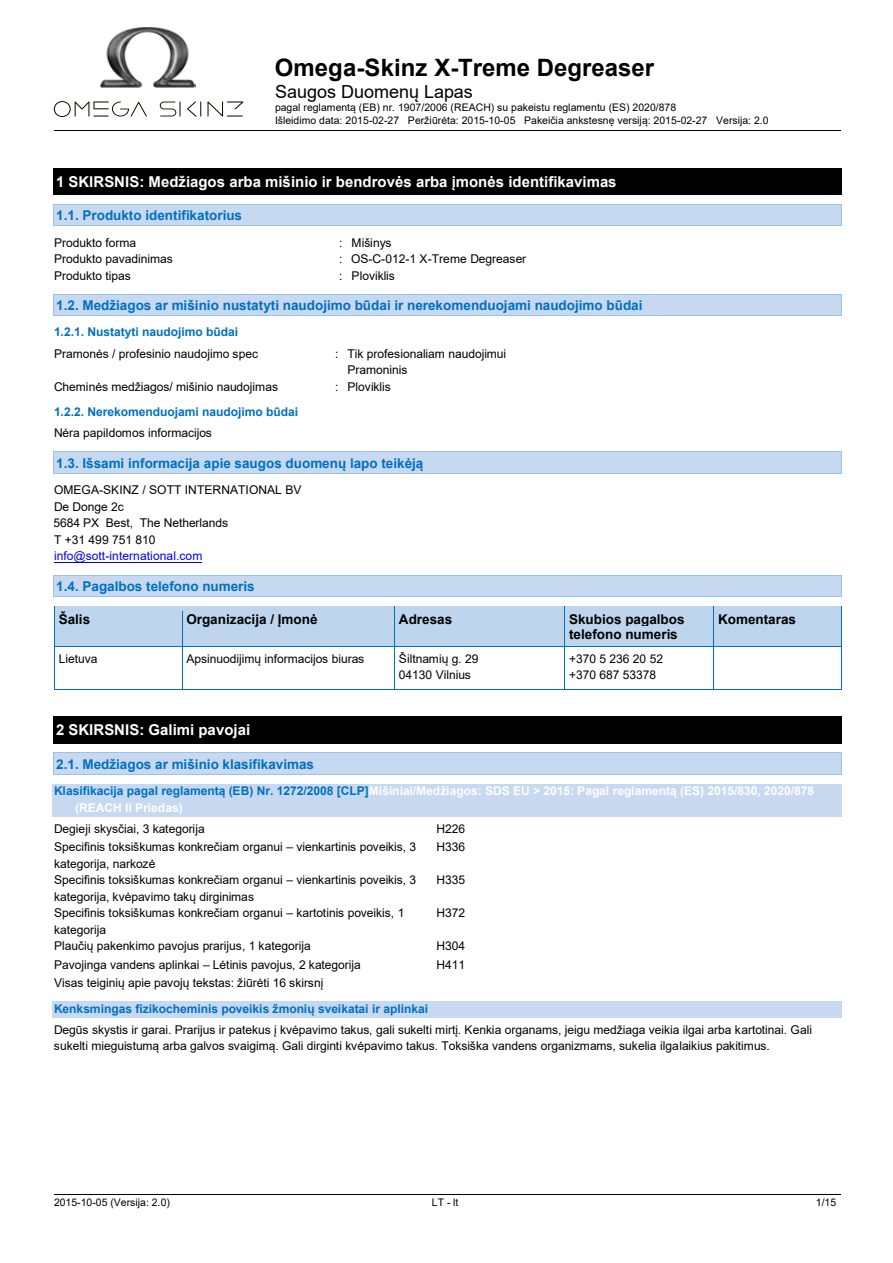
<style>
.page{position:relative;width:893px;height:1263px;background:#fff}
.page>*{position:absolute;margin:0;border:0;box-sizing:border-box;transform-origin:0 0}
.t1{font:700 24px "Arial";color:#000}
.t2{font:18px "Arial";color:#000}
.t3{font:700 15px "Arial";color:#fff}
.t4{font:700 13.5px "Arial";color:#0070c0}
.t5{font:700 13.5px/15.5px "Arial";color:#000}
.t6{font:12px/16.5px "Arial";letter-spacing:-.005em;color:#000}
.t7{font:700 12px/16.5px "Arial";letter-spacing:-.005em;color:#fff}
.t8{font:700 12px "Arial";letter-spacing:-.005em;color:#0070c0}
.t9{font:12px "Arial";letter-spacing:.005em;color:#00e}
.t10{font:10.5px/12.1px "Arial";color:#000}
.s1{color:#0070c0}
</style>
<div class="page">
<hr style="left:54px;top:130px;width:221px;height:1px;background:#000">
<hr style="left:276px;top:130px;width:565px;height:1px;background:#000">
<hr style="left:54px;top:1194px;width:264px;height:1px;background:#000">
<hr style="left:318px;top:1194px;width:259px;height:1px;background:#000">
<hr style="left:578px;top:1194px;width:263px;height:1px;background:#000">
<div style="left:54px;top:168px;width:787px;height:27px;background:#000"></div>
<hr style="left:54px;top:195px;width:787px;height:1px;background:#000">
<svg style="left:841px;top:168px;width:1px;height:27px"></svg>
<div style="left:54px;top:205px;width:787px;height:21px;background:#c6d9f1"></div>
<hr style="left:54px;top:204px;width:787px;height:1px;background:#9cc2e5">
<hr style="left:54px;top:226px;width:787px;height:1px;background:#9cc2e5">
<svg style="left:841px;top:204px;width:1px;height:22px"></svg>
<div style="left:54px;top:295px;width:787px;height:21px;background:#c6d9f1"></div>
<hr style="left:54px;top:294px;width:787px;height:1px;background:#9cc2e5">
<hr style="left:54px;top:316px;width:787px;height:1px;background:#9cc2e5">
<svg style="left:841px;top:294px;width:1px;height:22px"></svg>
<div style="left:54px;top:452px;width:787px;height:21px;background:#c6d9f1"></div>
<hr style="left:54px;top:452px;width:787px;height:1px;background:#9cc2e5">
<hr style="left:54px;top:473px;width:787px;height:1px;background:#9cc2e5">
<svg style="left:841px;top:452px;width:1px;height:22px"></svg>
<div style="left:54px;top:575px;width:787px;height:21px;background:#c6d9f1"></div>
<hr style="left:54px;top:575px;width:787px;height:1px;background:#9cc2e5">
<hr style="left:54px;top:596px;width:787px;height:1px;background:#9cc2e5">
<svg style="left:841px;top:575px;width:1px;height:22px"></svg>
<div style="left:55px;top:607px;width:127px;height:39px;background:#bdd6ee"></div>
<div style="left:182px;top:607px;width:212px;height:39px;background:#bdd6ee"></div>
<div style="left:395px;top:607px;width:169px;height:39px;background:#bdd6ee"></div>
<div style="left:565px;top:607px;width:148px;height:39px;background:#bdd6ee"></div>
<div style="left:714px;top:607px;width:127px;height:39px;background:#bdd6ee"></div>
<hr style="left:55px;top:606px;width:127px;height:1px;background:#0070c0">
<hr style="left:182px;top:606px;width:212px;height:1px;background:#0070c0">
<hr style="left:395px;top:606px;width:169px;height:1px;background:#0070c0">
<hr style="left:565px;top:606px;width:148px;height:1px;background:#0070c0">
<hr style="left:714px;top:606px;width:127px;height:1px;background:#0070c0">
<hr style="left:54px;top:611px;width:1px;height:35px;background:#0070c0">
<hr style="left:182px;top:611px;width:1px;height:35px;background:#0070c0">
<hr style="left:394px;top:611px;width:1px;height:35px;background:#0070c0">
<hr style="left:564px;top:611px;width:1px;height:35px;background:#0070c0">
<hr style="left:713px;top:611px;width:1px;height:35px;background:#0070c0">
<hr style="left:841px;top:611px;width:1px;height:35px;background:#0070c0">
<hr style="left:55px;top:646px;width:127px;height:1px;background:#0070c0">
<hr style="left:182px;top:646px;width:212px;height:1px;background:#0070c0">
<hr style="left:395px;top:646px;width:169px;height:1px;background:#0070c0">
<hr style="left:565px;top:646px;width:148px;height:1px;background:#0070c0">
<hr style="left:714px;top:646px;width:127px;height:1px;background:#0070c0">
<hr style="left:54px;top:651px;width:1px;height:38px;background:#0070c0">
<hr style="left:55px;top:689px;width:127px;height:1px;background:#0070c0">
<hr style="left:182px;top:651px;width:1px;height:38px;background:#0070c0">
<hr style="left:182px;top:689px;width:212px;height:1px;background:#0070c0">
<hr style="left:394px;top:651px;width:1px;height:38px;background:#0070c0">
<hr style="left:395px;top:689px;width:169px;height:1px;background:#0070c0">
<hr style="left:564px;top:651px;width:1px;height:38px;background:#0070c0">
<hr style="left:565px;top:689px;width:148px;height:1px;background:#0070c0">
<hr style="left:713px;top:651px;width:1px;height:38px;background:#0070c0">
<hr style="left:714px;top:689px;width:127px;height:1px;background:#0070c0">
<hr style="left:841px;top:651px;width:1px;height:38px;background:#0070c0">
<div style="left:54px;top:717px;width:787px;height:26px;background:#000"></div>
<hr style="left:54px;top:743px;width:787px;height:1px;background:#000">
<svg style="left:841px;top:717px;width:1px;height:27px"></svg>
<div style="left:54px;top:753px;width:787px;height:21px;background:#c6d9f1"></div>
<hr style="left:54px;top:753px;width:787px;height:1px;background:#9cc2e5">
<hr style="left:54px;top:774px;width:787px;height:1px;background:#9cc2e5">
<svg style="left:841px;top:753px;width:1px;height:22px"></svg>
<div style="left:52px;top:784px;width:789px;height:16px;background:#c6d9f1"></div>
<div style="left:52px;top:800px;width:789px;height:17px;background:#c6d9f1"></div>
<div style="left:52px;top:1001px;width:789px;height:17px;background:#c6d9f1"></div>
<hr style="left:54px;top:562px;width:148px;height:1px;background:#00e">
<svg style="left:54px;top:101px;width:189px;height:16px"></svg>
<img style="left:100px;top:27px;width:96px;height:61px">
<h1 class="t1" style="left:275px;top:50px;width:381px">Omega-Skinz X-Treme Degreaser</h1>
<h2 class="t2" style="left:275px;top:79px;width:199px">Saugos Duomenų Lapas</h2>
<p class="t10" style="left:275px;top:102px;width:495px">pagal reglamentą (EB) nr. 1907/2006 (REACH) su pakeistu reglamentu (ES) 2020/878<br>Išleidimo data: 2015-02-27 Peržiūrėta: 2015-10-05 Pakeičia ankstesnę versiją: 2015-02-27 Versija: 2.0</p>
<p class="t3" style="left:56px;top:171px;width:562px">1 SKIRSNIS: Medžiagos arba mišinio ir bendrovės arba įmonės identifikavimas</p>
<p class="t4" style="left:56px;top:206px;width:187px">1.1. Produkto identifikatorius</p>
<p class="t6" style="left:54px;top:234px;width:84px">Produkto forma</p>
<p class="t6" style="left:339px;top:234px;width:54px">: Mišinys</p>
<p class="t6" style="left:54px;top:251px;width:120px">Produkto pavadinimas</p>
<p class="t6" style="left:339px;top:251px;width:5px">:</p>
<p class="t6" style="left:54px;top:267px;width:78px">Produkto tipas</p>
<p class="t6" style="left:339px;top:267px;width:57px">: Ploviklis</p>
<p class="t4" style="left:56px;top:296px;width:588px">1.2. Medžiagos ar mišinio nustatyti naudojimo būdai ir nerekomenduojami naudojimo būdai</p>
<p class="t8" style="left:54px;top:324px;width:186px">1.2.1. Nustatyti naudojimo būdai</p>
<p class="t6" style="left:54px;top:345px;width:206px">Pramonės / profesinio naudojimo spec</p>
<p class="t6" style="left:347px;top:345px;width:160px;text-indent:-12px">: Tik profesionaliam naudojimui<br>Pramoninis</p>
<p class="t6" style="left:54px;top:378px;width:226px">Cheminės medžiagos/ mišinio naudojimas</p>
<p class="t6" style="left:335px;top:378px;width:57px">: Ploviklis</p>
<p class="t8" style="left:54px;top:404px;width:246px">1.2.2. Nerekomenduojami naudojimo būdai</p>
<p class="t6" style="left:54px;top:425px;width:160px">Nėra papildomos informacijos</p>
<p class="t4" style="left:56px;top:453px;width:369px">1.3. Išsami informacija apie saugos duomenų lapo teikėją</p>
<p class="t6" style="left:351px;top:251px;width:177px">OS-C-012-1 X-Treme Degreaser</p>
<p class="t6" style="left:53px;top:482px;width:250px">OMEGA-SKINZ / SOTT INTERNATIONAL BV<br>De Donge 2c<br>5684 PX Best, The Netherlands<br>T +31 499 751 810</p>
<p class="t9" style="left:54px;top:548px;width:150px">info@sott-international.com</p>
<p class="t4" style="left:56px;top:576px;width:200px">1.4. Pagalbos telefono numeris</p>
<p class="t5" style="left:59px;top:611px;width:33px">Šalis</p>
<p class="t5" style="left:186px;top:611px;width:133px">Organizacija / Įmonė</p>
<p class="t5" style="left:399px;top:611px;width:55px">Adresas</p>
<p class="t5" style="left:569px;top:611px;width:117px">Skubios pagalbos telefono numeris</p>
<p class="t5" style="left:718px;top:611px;width:80px">Komentaras</p>
<p class="t6" style="left:59px;top:650px;width:40px">Lietuva</p>
<p class="t6" style="left:186px;top:650px;width:179px">Apsinuodijimų informacijos biuras</p>
<p class="t6" style="left:399px;top:650px;width:81px">Šiltnamių g. 29<br>04130 Vilnius</p>
<p class="t6" style="left:569px;top:650px;width:95px">+370 5 236 20 52 +370 687 53378</p>
<p class="t3" style="left:56px;top:720px;width:196px">2 SKIRSNIS: Galimi pavojai</p>
<p class="t4" style="left:56px;top:754px;width:259px">2.1. Medžiagos ar mišinio klasifikavimas</p>
<p class="t7" style="left:75px;top:783px;width:740px;text-indent:-21px"><span class="s1">Klasifikacija pagal reglamentą (EB) Nr. 1272/2008 [CLP]</span>Mišiniai/Medžiagos: SDS EU &gt; 2015: Pagal reglamentą (ES) 2015/830, 2020/878 (REACH II Priedas)</p>
<p class="t6" style="left:54px;top:820px;width:152px">Degieji skysčiai, 3 kategorija</p>
<p class="t6" style="left:437px;top:820px;width:30px">H226</p>
<p class="t6" style="left:54px;top:839px;width:364px">Specifinis toksiškumas konkrečiam organui – vienkartinis poveikis, 3 kategorija, narkozė</p>
<p class="t6" style="left:437px;top:839px;width:30px">H336</p>
<p class="t6" style="left:54px;top:872px;width:364px">Specifinis toksiškumas konkrečiam organui – vienkartinis poveikis, 3 kategorija, kvėpavimo takų dirginimas</p>
<p class="t6" style="left:437px;top:872px;width:30px">H335</p>
<p class="t6" style="left:54px;top:905px;width:352px">Specifinis toksiškumas konkrečiam organui – kartotinis poveikis, 1 kategorija</p>
<p class="t6" style="left:437px;top:905px;width:30px">H372</p>
<p class="t6" style="left:54px;top:938px;width:258px">Plaučių pakenkimo pavojus prarijus, 1 kategorija</p>
<p class="t6" style="left:437px;top:938px;width:30px">H304</p>
<p class="t6" style="left:54px;top:956px;width:308px">Pavojinga vandens aplinkai – Lėtinis pavojus, 2 kategorija</p>
<p class="t6" style="left:437px;top:956px;width:30px">H411</p>
<p class="t6" style="left:54px;top:975px;width:271px">Visas teiginių apie pavojų tekstas: žiūrėti 16 skirsnį</p>
<p class="t8" style="left:54px;top:1000px;width:376px">Kenksmingas fizikocheminis poveikis žmonių sveikatai ir aplinkai</p>
<p class="t6" style="left:54px;top:1021px;width:760px">Degūs skystis ir garai. Prarijus ir patekus į kvėpavimo takus, gali sukelti mirtį. Kenkia organams, jeigu medžiaga veikia ilgai arba kartotinai. Gali sukelti mieguistumą arba galvos svaigimą. Gali dirginti kvėpavimo takus. Toksiška vandens organizmams, sukelia ilgalaikius pakitimus.</p>
<p class="t10" style="left:54px;top:1196px;width:117px">2015-10-05 (Versija: 2.0)</p>
<p class="t10" style="left:432px;top:1196px;width:28px">LT - lt</p>
<p class="t10" style="left:816px;top:1196px;width:22px">1/15</p>
</div>
